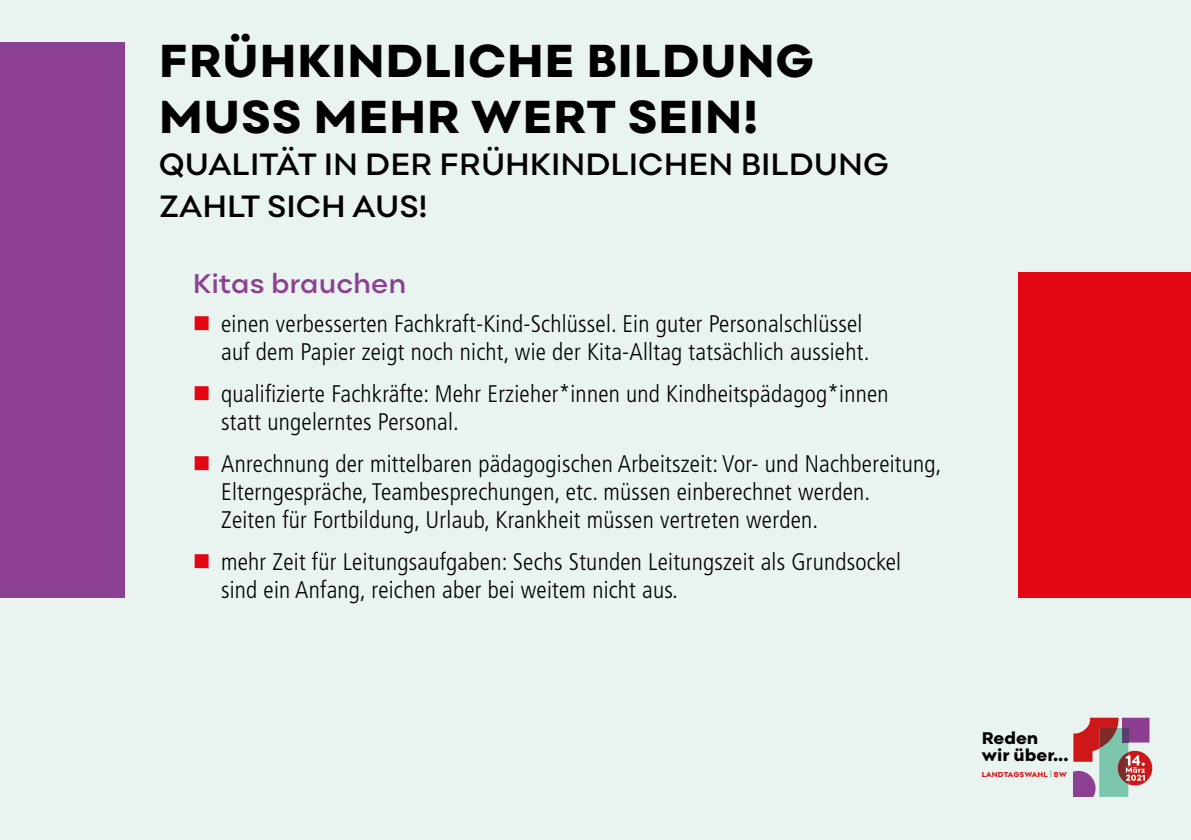
<style>
.page{position:relative;width:1191px;height:840px;background:#fff}
.page>*{position:absolute;margin:0;border:0;box-sizing:border-box;transform-origin:0 0}
.t1{font:800 48px/56px "Point";letter-spacing:.01em;color:#000}
.t2{font:600 32px/42px "Point";color:#000}
.t3{font:600 28px "Point";color:#8c4091}
.t4{font:300 condensed 24px/28px "Frutiger LT Std";letter-spacing:.01em;color:#000}
.t5{font:800 17.6px/17.4px "Point";color:#000}
.t6{font:800 7.6px "Point";letter-spacing:.015em;color:#cd171a}
.s1{color:#e30613}
.s2{color:#7cc5ad}
</style>
<div class="page">
<div style="left:0;top:0;width:1191px;height:839px;background:#e9f4f0"></div>
<svg style="left:1073px;top:717px;width:79px;height:79px"></svg>
<div style="left:0;top:43px;width:125px;height:554px;background:#8c4091"></div>
<div style="left:1019px;top:272px;width:172px;height:325px;background:#e30613"></div>
<h1 class="t1" style="left:159px;top:32px;width:657px">FRÜHKINDLICHE BILDUNG<br>MUSS MEHR WERT SEIN!</h1>
<h2 class="t2" style="left:159px;top:143px;width:731px">QUALITÄT IN DER FRÜHKINDLICHEN BILDUNG<br>ZAHLT SICH AUS!</h2>
<p class="t3" style="left:193px;top:266px;width:215px">Kitas brauchen</p>
<p class="t4" style="left:193px;top:310px;width:678px;text-align:right"><span class="s1">■</span> einen verbesserten Fachkraft-Kind-Schlüssel. Ein guter Personalschlüssel auf dem Papier zeigt noch nicht, wie der Kita-Alltag tatsächlich aussieht.</p>
<p class="t4" style="left:221px;top:380px;width:669px;text-indent:-28px"><span class="s1">■</span> qualifizierte Fachkräfte: Mehr Erzieher*innen und Kindheitspädagog*innen statt ungelerntes Personal.</p>
<p class="t4" style="left:221px;top:450px;width:722px;text-indent:-28px"><span class="s1">■</span> Anrechnung der mittelbaren pädagogischen Arbeitszeit: Vor- und Nachbereitung,<br>Elterngespräche, Teambesprechungen, etc. müssen einberechnet werden.<br>Zeiten für Fortbildung, Urlaub, Krankheit müssen vertreten werden.</p>
<p class="t4" style="left:221px;top:548px;width:681px;text-indent:-28px"><span class="s1">■</span> mehr Zeit für Leitungsaufgaben: Sechs Stunden Leitungszeit als Grundsockel sind ein Anfang, reichen aber bei weitem nicht aus.</p>
<p class="t5" style="left:981px;top:728px;width:88px">Reden wir über...</p>
<p class="t6" style="left:981px;top:769px;width:87px">LANDTAGSWAHL <span class="s2">|</span> BW</p>
</div>
